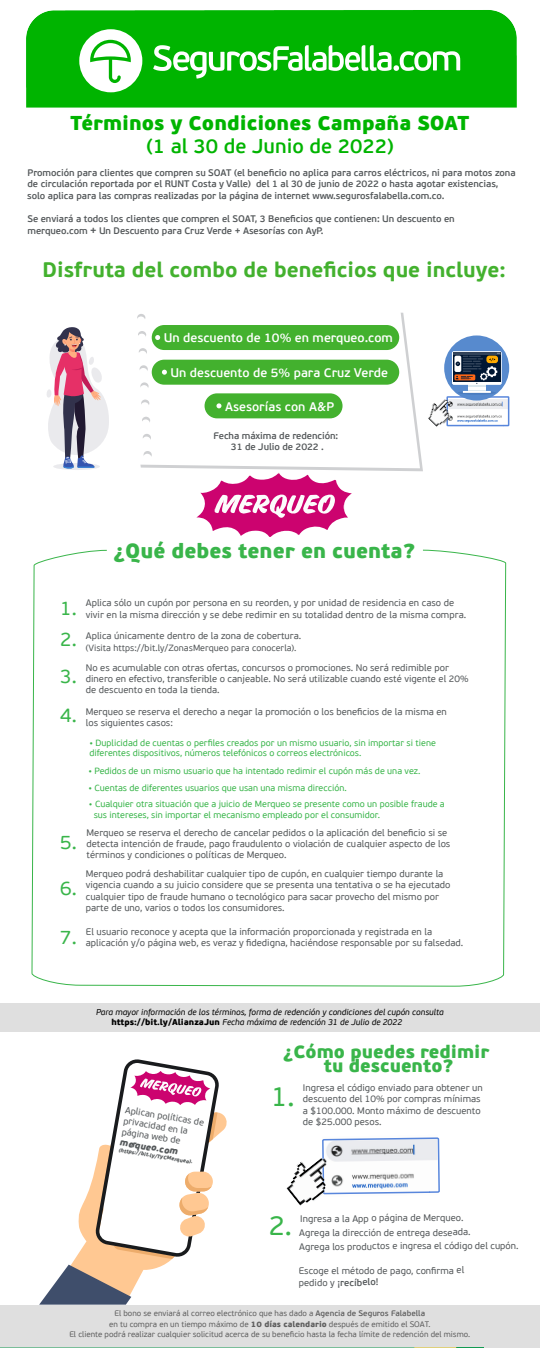
<style>
.page{position:relative;width:540px;height:1348px;background:#fff}
.page>*{position:absolute;margin:0;border:0;box-sizing:border-box;transform-origin:0 0}
.t1{font:27.5px "PF Beau Sans Pro";color:#39b54a}
.t2{font:700 21px "PF Beau Sans Pro";color:#43b12e}
.t3{font:900 20.5px "PF Beau Sans Pro";color:#39b54a}
.t4{font:900 20px "PF Beau Sans Pro";color:#00b400}
.t5{font:600 20px "PF Beau Sans Pro";color:#00b400}
.t6{font:19.5px/31px "PF Beau Sans Pro";color:#39b54a}
.t7{font:900 18px/14.5px "PF Beau Sans Pro";color:#39b54a;text-align:center}
.t8{font:600 12.5px "PF Beau Sans Pro";color:#fff}
.t9{font:9.5px/11.4px "PF Beau Sans Pro";color:#54585a}
.t10{font:600 9.5px/11.4px "PF Beau Sans Pro";letter-spacing:-.01em;color:#54585a}
.t11{font:9.2px/11px "PF Beau Sans Pro";color:#54585a}
.t12{font:italic 900 9.2px "PF Beau Sans Pro";color:#54585a}
.t13{font:9px/10.8px "PF Beau Sans Pro";color:#39b54a}
.t14{font:9px "PF Beau Sans Pro";color:#54585a}
.t15{font:italic 8.5px/10.2px "PF Beau Sans Pro";color:#000}
.t16{font:8px/10.5px "PF Beau Sans Pro";color:#606060;text-align:center}
.t17{font:italic 900 5.3px "PF Beau Sans Pro";color:#54585a}
.s1{font-size:10.5px}
.s2{font-size:19.5px;color:#39b54a}
.s3{font-weight:900;font-style:normal}
.s4{font-weight:600}
.s5{font-weight:900}
</style>
<div class="page">
<svg style="left:189px;top:449px;width:234px;height:22px"></svg>
<svg style="left:137px;top:312px;width:283px;height:156px"></svg>
<div style="left:53px;top:463px;width:47px;height:7px;background:#ececee;border-radius:50%"></div>
<svg style="left:47px;top:327px;width:62px;height:142px"></svg>
<div style="left:152px;top:325px;width:247px;height:25px;background:#43b12e;border-radius:12px"></div>
<svg style="left:155px;top:335px;width:5px;height:5px"></svg>
<div style="left:152px;top:359px;width:247px;height:25px;background:#43b12e;border-radius:12px"></div>
<svg style="left:162px;top:369px;width:5px;height:5px"></svg>
<div style="left:205px;top:393px;width:138px;height:25px;background:#43b12e;border-radius:12px"></div>
<svg style="left:216px;top:403px;width:5px;height:5px"></svg>
<div style="left:26px;top:10px;width:491px;height:98px;background:#00b400"></div>
<img style="left:457px;top:399px;width:49px;height:24px">
<svg style="left:196px;top:473px;width:156px;height:64px"></svg>
<div style="left:0;top:1003px;width:540px;height:28px;background:#dfdfdf"></div>
<svg style="left:0;top:1347px;width:484px;height:1px"></svg>
<svg style="left:31px;top:549px;width:476px;height:437px"></svg>
<div style="left:446px;top:396px;width:63px;height:30px;border:2px solid #5886dc"></div>
<div style="left:444px;top:335px;width:65px;height:65px;background:#578ace;border-radius:50%"></div>
<hr style="left:458px;top:391px;width:38px;height:4px;background:#4b7ec0;border-radius:50%">
<div style="left:452px;top:351px;width:50px;height:34px;background:#fff;border-radius:2px"></div>
<div style="left:453px;top:352px;width:48px;height:30px;background:#001733"></div>
<hr style="left:453px;top:352px;width:48px;height:2px;background:#fff">
<svg style="left:451px;top:353px;width:49px;height:40px"></svg>
<img style="left:428px;top:396px;width:29px;height:31px">
<svg style="left:322px;top:1137px;width:118px;height:58px"></svg>
<img style="left:286px;top:1148px;width:56px;height:58px">
<svg style="left:39px;top:1059px;width:188px;height:245px"></svg>
<svg style="left:79px;top:29px;width:63px;height:63px"></svg>
<svg style="left:153px;top:45px;width:307px;height:34px"></svg>
<div style="left:0;top:1304px;width:540px;height:43px;background:#dfdfdf"></div>
<h3 class="t4" style="left:70px;top:110px;width:401px">Términos y Condiciones Campaña SOAT</h3>
<h3 class="t5" style="left:146px;top:135px;width:249px">(1 al 30 de Junio de 2022)</h3>
<p class="t10" style="left:27px;top:167px;width:490px">Promoción para clientes que compren su SOAT (el beneficio no aplica para carros eléctricos, ni para motos zona de circulación reportada por el RUNT Costa y Valle) del 1 al 30 de junio de 2022 o hasta agotar existencias, solo aplica para las compras realizadas por la página de internet www.segurosfalabella.com.co.</p>
<p class="t10" style="left:28px;top:212px;width:429px;line-height:12.6px">Se enviará a todos los clientes que compren el SOAT, 3 Beneficios que contienen: Un descuento en merqueo.com <span class="s1">+</span> Un Descuento para Cruz Verde + Asesorías con AyP.</p>
<h2 class="t2" style="left:42px;top:256px;width:465px">Disfruta del combo de beneficios que incluye:</h2>
<h3 class="t8" style="left:164px;top:330px;width:231px">Un descuento de 10% en merqueo.com</h3>
<h3 class="t8" style="left:170px;top:365px;width:219px">Un descuento de 5% para Cruz Verde</h3>
<h3 class="t8" style="left:225px;top:399px;width:111px">Asesorías con A&amp;P</h3>
<p class="t10" style="left:213px;top:430px;width:126px;text-align:center">Fecha máxima de redención:<br>31 de Julio de 2022 .</p>
<h3 class="t3" style="left:113px;top:537px;width:304px">¿Qué debes tener en cuenta?</h3>
<h3 class="t6" style="left:60px;top:593px;width:18px">1.<br>2.</h3>
<p class="t9" style="left:86px;top:597px;width:382px">Aplica sólo un cupón por persona en su reorden, y por unidad de residencia en caso de vivir en la misma dirección y se debe redimir en su totalidad dentro de la misma compra.</p>
<p class="t9" style="left:86px;top:630px;width:217px">Aplica únicamente dentro de la zona de cobertura.</p>
<p class="t14" style="left:86px;top:642px;width:212px">(Visita https://bit.ly/ZonasMerqueo para conocerla).</p>
<h3 class="t6" style="left:60px;top:661px;width:18px">3.</h3>
<p class="t9" style="left:86px;top:661px;width:384px">No es acumulable con otras ofertas, concursos o promociones. No será redimible por dinero en efectivo, transferible o canjeable. No será utilizable cuando esté vigente el 20% de descuento en toda la tienda.</p>
<p class="t9" style="left:86px;top:705px;width:363px;text-indent:-26px"><span class="s2">4.</span> Merqueo se reserva el derecho a negar la promoción o los beneficios de la misma en los siguientes casos:</p>
<p class="t13" style="left:89px;top:737px;width:348px">• Duplicidad de cuentas o perfiles creados por un mismo usuario, sin importar si tiene diferentes dispositivos, números telefónicos o correos electrónicos.</p>
<p class="t13" style="left:88px;top:765px;width:333px">• Pedidos de un mismo usuario que ha intentado redimir el cupón más de una vez.</p>
<p class="t13" style="left:88px;top:782px;width:260px">• Cuentas de diferentes usuarios que usan una misma dirección.</p>
<p class="t13" style="left:94px;top:798px;width:353px;text-indent:-5px">• Cualquier otra situación que a juicio de Merqueo se presente como un posible fraude a sus intereses, sin importar el mecanismo empleado por el consumidor.</p>
<h3 class="t6" style="left:60px;top:827px;width:18px">5.</h3>
<p class="t9" style="left:87px;top:826px;width:365px">Merqueo se reserva el derecho de cancelar pedidos o la aplicación del beneficio si se detecta intención de fraude, pago fraudulento o violación de cualquier aspecto de los términos y condiciones o políticas de Merqueo.</p>
<h3 class="t6" style="left:60px;top:873px;width:18px">6.</h3>
<p class="t9" style="left:86px;top:868px;width:366px">Merqueo podrá deshabilitar cualquier tipo de cupón, en cualquier tiempo durante la vigencia cuando a su juicio considere que se presenta una tentativa o se ha ejecutado cualquier tipo de fraude humano o tecnológico para sacar provecho del mismo por parte de uno, varios o todos los consumidores.</p>
<h3 class="t6" style="left:60px;top:922px;width:18px">7.</h3>
<p class="t9" style="left:86px;top:926px;width:379px">El usuario reconoce y acepta que la información proporcionada y registrada en la aplicación y/o página web, es veraz y fidedigna, haciéndose responsable por su falsedad.</p>
<p class="t15" style="left:111px;top:1007px;width:334px;text-indent:-15px">Para mayor información de los términos, forma de redención y condiciones del cupón consulta <span class="s3">https://bit.ly/AlianzaJun</span> Fecha máxima de redención 31 de Julio de 2022</p>
<p class="t11" style="left:126px;top:1104px;width:81px;rotate:9deg">Aplican políticas de privacidad en la página web de</p>
<p class="t17" style="left:119px;top:1146px;width:76px;rotate:9deg">(https://bit.ly/TyCMerqueo).</p>
<p class="t12" style="left:121px;top:1136px;width:60px;rotate:9deg">merqueo.com</p>
<h3 class="t7" style="left:283px;top:1044px;width:208px">¿Cómo puedes redimir tu descuento?</h3>
<p class="t9" style="left:303px;top:1082px;width:181px">Ingresa el código enviado para obtener un descuento del 10% por compras mínimas a $100.000. Monto máximo de descuento de $25.000 pesos.</p>
<h1 class="t1" style="left:271px;top:1080px;width:25px">1.</h1>
<h1 class="t1" style="left:269px;top:1209px;width:25px">2.</h1>
<p class="t9" style="left:300px;top:1212px;width:165px">Ingresa a la App o página de Merqueo.</p>
<p class="t9" style="left:299px;top:1227px;width:173px">Agrega la dirección de entrega deseada.</p>
<p class="t9" style="left:299px;top:1240px;width:221px">Agrega los productos e ingresa el código del cupón.</p>
<p class="t9" style="left:299px;top:1264px;width:167px;line-height:11.6px">Escoge el método de pago, confirma el pedido y <span class="s4">¡recíbelo!</span></p>
<p class="t16" style="left:69px;top:1308px;width:402px">El bono se enviará al correo electrónico que has dado a <span class="s4">Agencia de Seguros Falabella<br></span>en tu compra en un tiempo máximo de <span class="s5">10 días calendario</span> después de emitido el SOAT.<br>El cliente podrá realizar cualquier solicitud acerca de su beneficio hasta la fecha límite de redención del mismo.</p>
</div>
